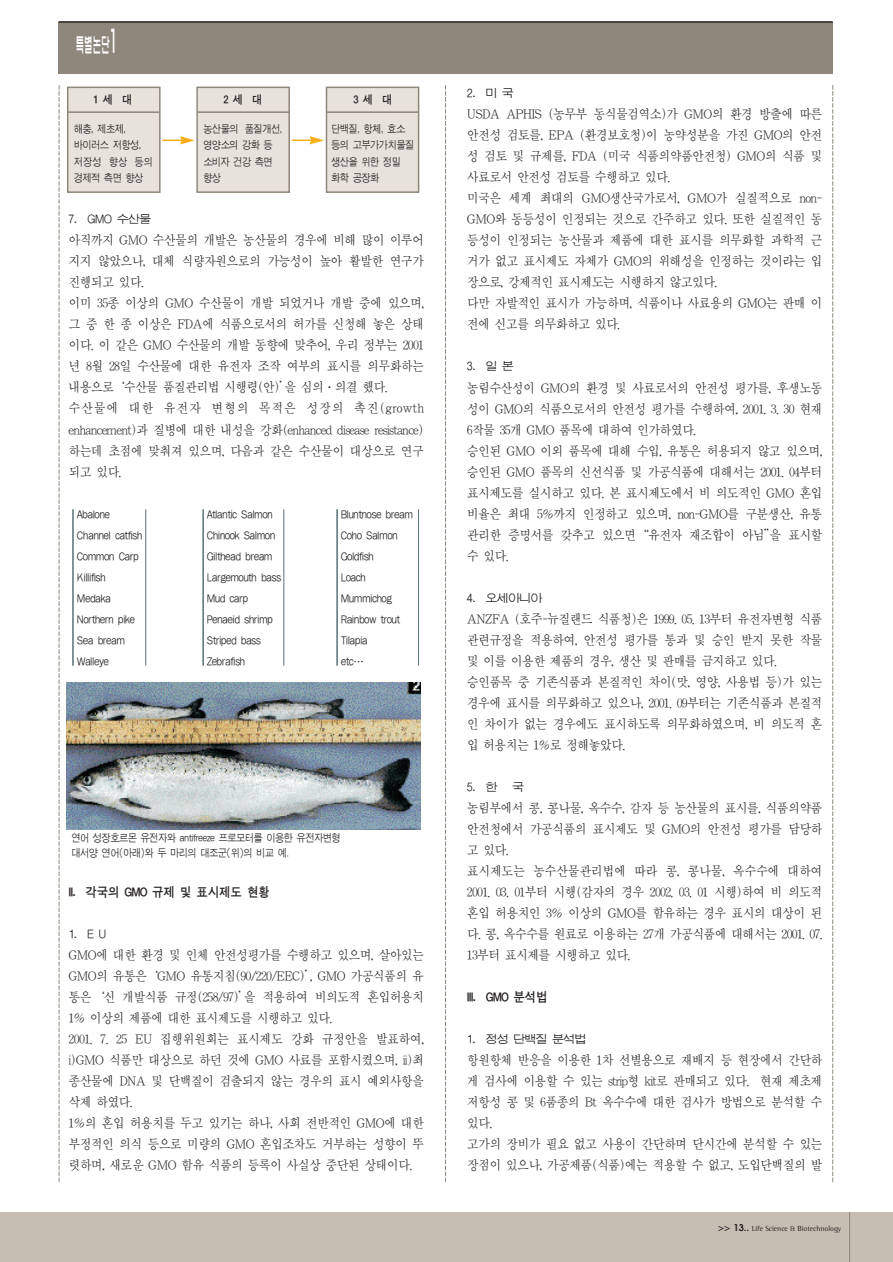
<style>
.page{position:relative;width:893px;height:1262px;background:#fff}
.page>*{position:absolute;margin:0;border:0;box-sizing:border-box;transform-origin:0 0}
.t1{font:500 21px "HY Wul Nun";color:#fff;scale:.4 1}
.t2{font:13.5px/21px "J Csm";letter-spacing:-.075em;color:#231f20;scale:.9 1}
.t3{font:13.5px "JC Nmg J";letter-spacing:-.075em;color:#231f20;scale:.9 1}
.t4{font:13.5px "J Ctg T";letter-spacing:-.07em;color:#231f20;scale:.9 1}
.t5{font:12px "J Cmg J";letter-spacing:-.075em;color:#231f20;scale:.9 1}
.t6{font:12px "J Ctg T";color:#231f20;scale:.9 1}
.t7{font:10.5px/16.5px "J Cmg J";letter-spacing:-.075em;color:#231f20;scale:.9 1}
.t8{font:7.5px "Rotis Semi Serif";color:#231f20}
.s1{font-size:33px}
.s2{font-size:10.5px}
.s3{font-family:"AV Garde";font-weight:700;font-size:10.5px}
</style>
<div class="page">
<div style="left:0;top:1212px;width:892px;height:50px;background:#c7beb3"></div>
<hr style="left:849px;top:1212px;width:1px;height:50px;background:#8e877b">
<div style="left:58px;top:22px;width:774px;height:51px;background:#8e877b"></div>
<svg style="left:59px;top:85px;width:1px;height:1097px"></svg>
<svg style="left:445px;top:85px;width:1px;height:1097px"></svg>
<svg style="left:832px;top:85px;width:1px;height:1097px"></svg>
<hr style="left:58px;top:21px;width:774px;height:2px;background:#231f20">
<div style="left:68px;top:88px;width:91px;height:103px;background:#e7e2dc"></div>
<div style="left:67px;top:87px;width:93px;height:106px;border:2px solid #8e877b"></div>
<img style="left:67px;top:682px;width:353px;height:147px">
<hr style="left:68px;top:111px;width:92px;height:2px;background:#8e877b">
<div style="left:198px;top:88px;width:90px;height:103px;background:#e7e2dc"></div>
<div style="left:196px;top:87px;width:94px;height:106px;border:2px solid #8e877b"></div>
<hr style="left:197px;top:111px;width:92px;height:2px;background:#8e877b">
<div style="left:327px;top:88px;width:91px;height:103px;background:#e7e2dc"></div>
<div style="left:326px;top:87px;width:93px;height:106px;border:2px solid #8e877b"></div>
<hr style="left:326px;top:111px;width:92px;height:2px;background:#8e877b">
<svg style="left:162px;top:136px;width:32px;height:8px"></svg>
<svg style="left:292px;top:136px;width:32px;height:8px"></svg>
<hr style="left:72px;top:509px;width:2px;height:156px;background:#597175">
<hr style="left:202px;top:509px;width:2px;height:156px;background:#597175">
<hr style="left:283px;top:509px;width:1px;height:156px;background:#597175">
<hr style="left:145px;top:509px;width:1px;height:156px;background:#597175">
<hr style="left:336px;top:509px;width:2px;height:156px;background:#597175">
<hr style="left:418px;top:509px;width:1px;height:156px;background:#597175">
<h1 class="t1" style="left:76px;top:37px;width:106px">특별논단<span class="s1">1</span></h1>
<p class="t6" style="left:94px;top:94px;width:45px">1 세 대</p>
<p class="t7" style="left:74px;top:121px;width:90px">해충, 제초제, 바이러스 저항성, 저장성 향상 등의 경제적 측면 향상</p>
<p class="t6" style="left:224px;top:94px;width:45px">2 세 대</p>
<p class="t7" style="left:203px;top:121px;width:90px">농산물의 품질개선, 영양소의 강화 등 소비자 건강 측면 향상</p>
<p class="t6" style="left:353px;top:94px;width:45px">3 세 대</p>
<p class="t7" style="left:331px;top:121px;width:94px">단백질, 항체, 효소 등의 고부가가치물질 생산을 위한 정밀 화학 공장화</p>
<p class="t3" style="left:68px;top:213px;width:94px">7. GMO 수산물</p>
<p class="t2" style="left:68px;top:231px;width:397px">아직까지 GMO 수산물의 개발은 농산물의 경우에 비해 많이 이루어 지지 않았으나, 대체 식량자원으로의 가능성이 높아 활발한 연구가 진행되고 있다.<br>이미 35종 이상의 GMO 수산물이 개발 되었거나 개발 중에 있으며, 그 중 한 종 이상은 FDA에 식품으로서의 허가를 신청해 놓은 상태 이다. 이 같은 GMO 수산물의 개발 동향에 맞추어, 우리 정부는 2001 년 8월 28일 수산물에 대한 유전자 조작 여부의 표시를 의무화하는 내용으로‘수산물 품질관리법 시행령(안)’을 심의·의결 했다. 수산물에 대한 유전자 변형의 목적은 성장의 촉진(growth enhancement)과 질병에 대한 내성을 강화(enhanced disease resistance) 하는데 초점에 맞춰져 있으며, 다음과 같은 수산물이 대상으로 연구 되고 있다.</p>
<p class="t5" style="left:77px;top:508px;width:39px">Abalone</p>
<p class="t5" style="left:207px;top:508px;width:75px">Atlantic Salmon</p>
<p class="t5" style="left:341px;top:508px;width:82px">Bluntnose bream</p>
<p class="t5" style="left:77px;top:529px;width:75px">Channel catfish</p>
<p class="t5" style="left:207px;top:529px;width:78px">Chinook Salmon</p>
<p class="t5" style="left:341px;top:529px;width:65px">Coho Salmon</p>
<p class="t5" style="left:77px;top:550px;width:71px">Common Carp</p>
<p class="t5" style="left:207px;top:550px;width:75px">Gilthead bream</p>
<p class="t5" style="left:341px;top:550px;width:39px">Goldfish</p>
<p class="t5" style="left:77px;top:571px;width:34px">Killifish</p>
<p class="t5" style="left:207px;top:571px;width:85px">Largemouth bass</p>
<p class="t5" style="left:341px;top:571px;width:30px">Loach</p>
<p class="t5" style="left:77px;top:592px;width:39px">Medaka</p>
<p class="t5" style="left:207px;top:592px;width:48px">Mud carp</p>
<p class="t5" style="left:341px;top:592px;width:59px">Mummichog</p>
<p class="t5" style="left:77px;top:613px;width:66px">Northern pike</p>
<p class="t5" style="left:207px;top:613px;width:75px">Penaeid shrimp</p>
<p class="t5" style="left:341px;top:613px;width:68px">Rainbow trout</p>
<p class="t5" style="left:77px;top:634px;width:55px">Sea bream</p>
<p class="t5" style="left:207px;top:634px;width:62px">Striped bass</p>
<p class="t5" style="left:341px;top:634px;width:32px">Tilapia</p>
<p class="t5" style="left:77px;top:655px;width:37px">Walleye</p>
<p class="t5" style="left:207px;top:655px;width:45px">Zebrafish</p>
<p class="t5" style="left:341px;top:655px;width:27px">etc…</p>
<p class="t7" style="left:71px;top:831px;width:301px;line-height:15px">연어 성장호르몬 유전자와 antifreeze 프로모터를 이용한 유전자변형 대서양 연어(아래)와 두 마리의 대조군(위)의 비교 예.</p>
<p class="t4" style="left:68px;top:885px;width:225px">II. 각국의 GMO 규제 및 표시제도 현황</p>
<p class="t3" style="left:68px;top:927px;width:44px">1. E U</p>
<p class="t2" style="left:68px;top:945px;width:397px">GMO에 대한 환경 및 인체 안전성평가를 수행하고 있으며, 살아있는<br>GMO의 유통은‘GMO 유통지침(90/220/EEC)’, GMO 가공식품의 유 통은‘신 개발식품 규정(258/97)’을 적용하여 비의도적 혼입허용치<br>1% 이상의 제품에 대한 표시제도를 시행하고 있다.<br>2001. 7. 25 EU 집행위원회는 표시제도 강화 규정안을 발표하여, i)GMO 식품만 대상으로 하던 것에 GMO 사료를 포함시켰으며, ii)최 종산물에 DNA 및 단백질이 검출되지 않는 경우의 표시 예외사항을 삭제 하였다.<br>1%의 혼입 허용치를 두고 있기는 하나, 사회 전반적인 GMO에 대한 부정적인 의식 등으로 미량의 GMO 혼입조차도 거부하는 성향이 뚜 렷하며, 새로운 GMO 함유 식품의 등록이 사실상 중단된 상태이다.</p>
<p class="t3" style="left:467px;top:87px;width:54px">2. 미 국</p>
<p class="t2" style="left:467px;top:105px;width:397px">USDA APHIS (농무부 동식물검역소)가 GMO의 환경 방출에 따른 안전성 검토를, EPA (환경보호청)이 농약성분을 가진 GMO의 안전 성 검토 및 규제를, FDA (미국 식품의약품안전청) GMO의 식품 및 사료로서 안전성 검토를 수행하고 있다.<br>미국은 세계 최대의 GMO생산국가로서, GMO가 실질적으로 non-<br>GMO와 동등성이 인정되는 것으로 간주하고 있다. 또한 실질적인 동 등성이 인정되는 농산물과 제품에 대한 표시를 의무화할 과학적 근 거가 없고 표시제도 자체가 GMO의 위해성을 인정하는 것이라는 입 장으로, 강제적인 표시제도는 시행하지 않고있다.<br>다만 자발적인 표시가 가능하며, 식품이나 사료용의 GMO는 판매 이 전에 신고를 의무화하고 있다.</p>
<p class="t3" style="left:467px;top:360px;width:54px">3. 일 본</p>
<p class="t2" style="left:467px;top:378px;width:397px">농림수산성이 GMO의 환경 및 사료로서의 안전성 평가를, 후생노동 성이 GMO의 식품으로서의 안전성 평가를 수행하여, 2001. 3. 30 현재<br>6작물 35개 GMO 품목에 대하여 인가하였다.<br>승인된 GMO 이외 품목에 대해 수입, 유통은 허용되지 않고 있으며, 승인된 GMO 품목의 신선식품 및 가공식품에 대해서는 2001. 04부터 표시제도를 실시하고 있다. 본 표시제도에서 비 의도적인 GMO 혼입 비율은 최대 5%까지 인정하고 있으며, non-GMO를 구분생산, 유통 관리한 증명서를 갖추고 있으면“유전자 재조합이 아님”을 표시할 수 있다.</p>
<p class="t3" style="left:467px;top:591px;width:86px">4. 오세아니아</p>
<p class="t2" style="left:467px;top:609px;width:397px">ANZFA (호주-뉴질랜드 식품청)은 1999. 05. 13부터 유전자변형 식품 관련규정을 적용하여, 안전성 평가를 통과 및 승인 받지 못한 작물 및 이를 이용한 제품의 경우, 생산 및 판매를 금지하고 있다. 승인품목 중 기존식품과 본질적인 차이(맛, 영양, 사용법 등)가 있는 경우에 표시를 의무화하고 있으나, 2001. 09부터는 기존식품과 본질적 인 차이가 없는 경우에도 표시하도록 의무화하였으며, 비 의도적 혼 입 허용치는 1%로 정해놓았다.</p>
<p class="t3" style="left:467px;top:780px;width:65px">5. 한 국</p>
<p class="t2" style="left:467px;top:798px;width:397px">농림부에서 콩, 콩나물, 옥수수, 감자 등 농산물의 표시를, 식품의약품 안전청에서 가공식품의 표시제도 및 GMO의 안전성 평가를 담당하 고 있다.<br>표시제도는 농수산물관리법에 따라 콩, 콩나물, 옥수수에 대하여<br>2001. 03. 01부터 시행(감자의 경우 2002. 03. 01 시행)하여 비 의도적 혼입 허용치인 3% 이상의 GMO를 함유하는 경우 표시의 대상이 된 다. 콩, 옥수수를 원료로 이용하는 27개 가공식품에 대해서는 2001. 07.<br>13부터 표시제를 시행하고 있다.</p>
<p class="t4" style="left:467px;top:990px;width:92px">III. GMO 분석법</p>
<p class="t3" style="left:467px;top:1032px;width:135px">1. 정성 단백질 분석법</p>
<p class="t2" style="left:467px;top:1050px;width:397px">항원항체 반응을 이용한 1차 선별용으로 재배지 등 현장에서 간단하 게 검사에 이용할 수 있는 strip형 kit로 판매되고 있다. 현재 제초제 저항성 콩 및 6품종의 Bt 옥수수에 대한 검사가 방법으로 분석할 수 있다.<br>고가의 장비가 필요 없고 사용이 간단하며 단시간에 분석할 수 있는 장점이 있으나, 가공제품(식품)에는 적용할 수 없고, 도입단백질의 발</p>
<p class="t8" style="left:718px;top:1225px;width:124px"><span class="s2">&gt;&gt;</span> <span class="s3">13..</span> Life Science &amp; Biotechnology</p>
</div>
